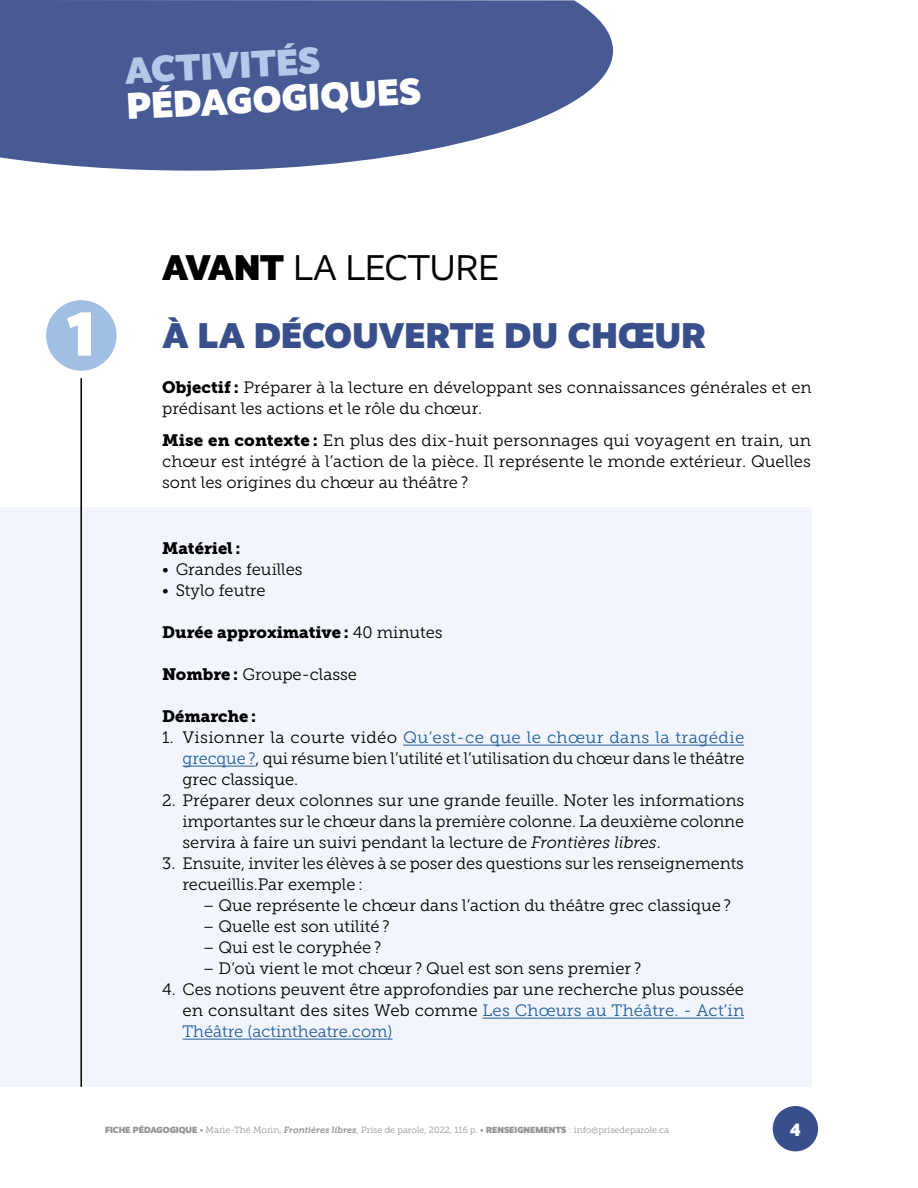
<style>
.page{position:relative;width:918px;height:1188px;background:#fff}
.page>*{position:absolute;margin:0;border:0;box-sizing:border-box;transform-origin:0 0}
.t1{font:900 62.85px "Realist";color:#fff}
.t2{font:900 37.5px "Realist";color:#fff}
.t3{font:900 37.5px "Realist";color:#b3c9e9}
.t4{font:900 36px/68.4px "Realist";letter-spacing:.01em;color:#384f8c}
.t5{font:900 18px "Realist";color:#fff}
.t6{font:16.5px/21px "Museo Slab 300";color:#000;text-align:justify}
.t7{font:16.5px "Museo Slab 900";color:#000}
.t8{font:9px "Museo Slab 300";color:#939598}
.s1{color:#000}
.s2{font-weight:400;color:#000}
.s3{font-family:"Museo Slab 900"}
.s4{font-family:"Museo Slab 300"}
.s5{color:#215e9e}
.s6{font-style:italic}
.s7{font-family:"Realist";font-weight:900}
.s8{font-family:"Museo Slab 700";font-style:italic}
</style>
<div class="page">
<svg style="left:0;top:0;width:613px;height:171px;background:#5e6da0"></svg>
<div style="left:0;top:508px;width:812px;height:579px;background:#f2f5fb"></div>
<hr style="left:80px;top:308px;width:2px;height:779px;background:#000">
<div style="left:42px;top:296px;width:78px;height:78px;background:#a1bee3;border-radius:50%"></div>
<div style="left:39px;top:293px;width:85px;height:85px;border:8px solid #fff;border-radius:50%"></div>
<hr style="left:403px;top:745px;width:341px;height:1px;background:#215e9e">
<hr style="left:182px;top:766px;width:74px;height:1px;background:#215e9e">
<hr style="left:482px;top:1018px;width:262px;height:1px;background:#215e9e">
<hr style="left:182px;top:1039px;width:211px;height:1px;background:#215e9e">
<div style="left:773px;top:1106px;width:45px;height:45px;background:#384f8c;border-radius:50%"></div>
<h2 class="t3" style="left:124px;top:48px;width:197px;rotate:-3deg">ACTIVITÉS</h2>
<h2 class="t2" style="left:126px;top:84px;width:296px;rotate:-3deg">PÉDAGOGIQUES</h2>
<h1 class="t1" style="left:67px;top:296px;width:29px">1</h1>
<h3 class="t4" style="left:162px;top:233px;width:545px"><span class="s1">AVANT</span> <span class="s2">LA LECTURE<br></span>À LA DÉCOUVERTE DU CHŒUR</h3>
<p class="t6" style="left:162px;top:377px;width:651px"><span class="s3">Objectif :</span> Préparer à la lecture en développant ses connaissances générales et en prédisant les actions et le rôle du chœur.</p>
<p class="t6" style="left:162px;top:430px;width:650px"><span class="s3">Mise en contexte :</span> En plus des dix-huit personnages qui voyagent en train, un chœur est intégré à l’action de la pièce. Il représente le monde extérieur. Quelles sont les origines du chœur au théâtre ?</p>
<p class="t7" style="left:162px;top:539px;width:80px">Matériel :</p>
<p class="t6" style="left:162px;top:559px;width:142px">• Grandes feuilles</p>
<p class="t6" style="left:162px;top:580px;width:105px">• Stylo feutre</p>
<p class="t7" style="left:162px;top:623px;width:282px">Durée approximative : <span class="s4">40 minutes</span></p>
<p class="t6" style="left:162px;top:664px;width:196px"><span class="s3">Nombre :</span> Groupe-classe</p>
<p class="t7" style="left:162px;top:707px;width:95px">Démarche :</p>
<p class="t6" style="left:182px;top:727px;width:563px;text-indent:-20px">1. Visionner la courte vidéo <span class="s5">Qu’est-ce que le chœur dans la tragédie grecque ?</span>, qui résume bien l’utilité et l’utilisation du chœur dans le théâtre grec classique.</p>
<p class="t6" style="left:182px;top:790px;width:563px;text-indent:-20px">2. Préparer deux colonnes sur une grande feuille. Noter les informations importantes sur le chœur dans la première colonne. La deuxième colonne servira à faire un suivi pendant la lecture de <span class="s6">Frontières libres</span>.</p>
<p class="t6" style="left:182px;top:853px;width:563px;text-indent:-20px">3. Ensuite, inviter les élèves à se poser des questions sur les renseignements recueillis.Par exemple :</p>
<p class="t6" style="left:203px;top:895px;width:530px">– Que représente le chœur dans l’action du théâtre grec classique ?</p>
<p class="t6" style="left:203px;top:916px;width:188px">– Quelle est son utilité ?</p>
<p class="t6" style="left:203px;top:937px;width:180px">– Qui est le coryphée ?</p>
<p class="t6" style="left:203px;top:958px;width:440px">– D’où vient le mot chœur ? Quel est son sens premier ?</p>
<p class="t6" style="left:182px;top:979px;width:563px;text-indent:-20px">4. Ces notions peuvent être approfondies par une recherche plus poussée en consultant des sites Web comme <span class="s5">Les Chœurs au Théâtre. - Act’in Théâtre (actintheatre.com)</span></p>
<p class="t8" style="left:105px;top:1125px;width:566px"><span class="s7">FICHE PÉDAGOGIQUE</span> • Marie-Thé Morin, <span class="s8">Frontières libres</span>, Prise de parole, 2022, 116 p. • <span class="s7">RENSEIGNEMENTS</span> : info@prisedeparole.ca</p>
<p class="t5" style="left:790px;top:1119px;width:12px">4</p>
</div>
